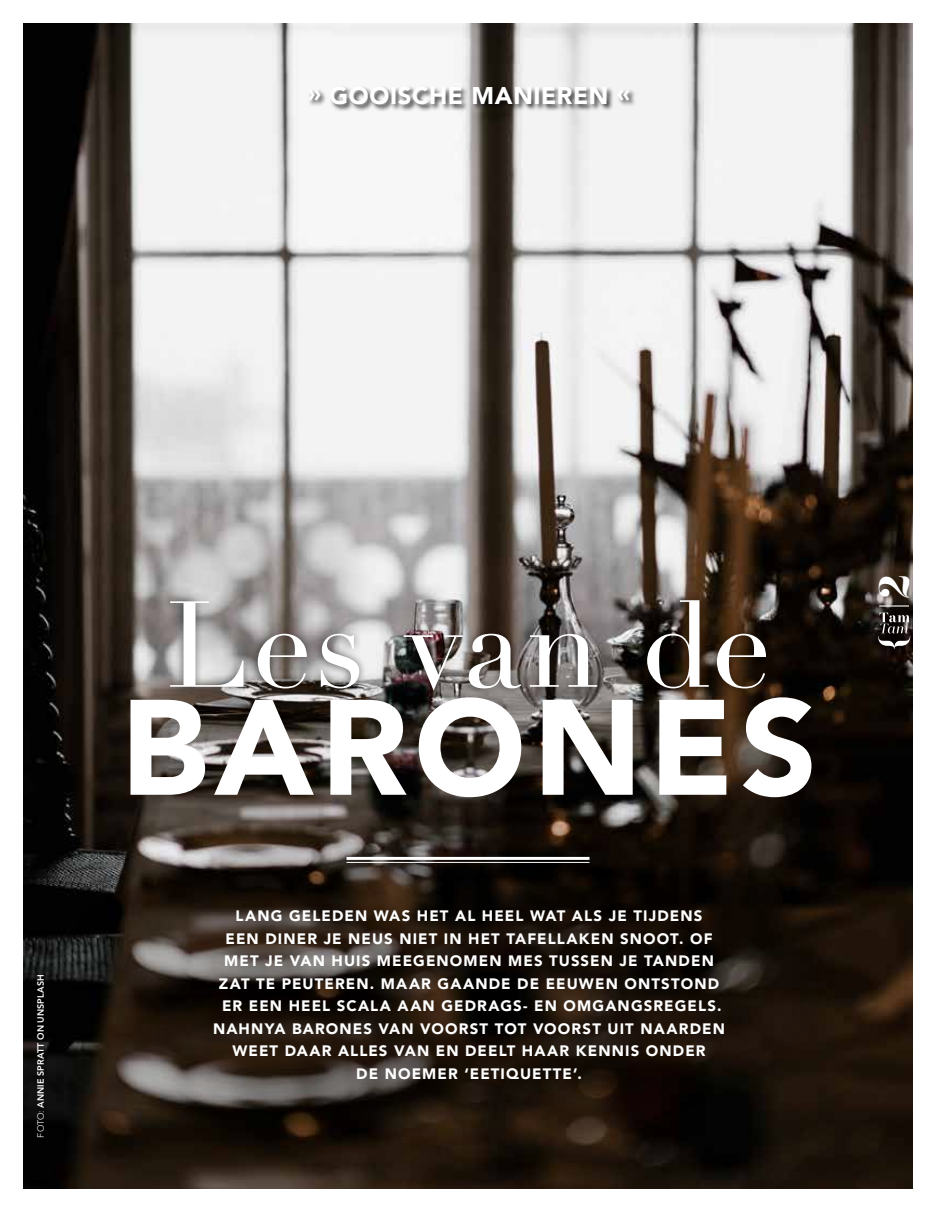
<style>
.page{position:relative;width:936px;height:1212px;background:#fff}
.page>*{position:absolute;margin:0;border:0;box-sizing:border-box;transform-origin:0 0}
.t1{font:900 134.1px "Avenir LT";letter-spacing:.05em;color:#fff}
.t2{font:120px "Didot";letter-spacing:.015em;color:#fff}
.t3{font:700 42.75px "Trivia Serif";color:#fff}
.t4{font:900 24px "Avenir LT";letter-spacing:.025em;color:#fff}
.t5{font:900 15px/22.5px "Avenir LT";letter-spacing:.075em;color:#fff;text-align:center}
.t6{font:800 9px "Avenir LT";letter-spacing:.015em;color:#fff}
.s1{font-weight:300}
</style>
<div class="page">
<img style="left:23px;top:23px;width:889px;height:1165px">
<svg style="left:100px;top:795px;width:735px;height:349px;background:#251c16"></svg>
<svg style="left:192px;top:851px;width:551px;height:262px;background:#160e08"></svg>
<svg style="left:66px;top:860px;width:386px;height:183px;background:#322a23"></svg>
<svg style="left:85px;top:985px;width:391px;height:155px;background:#2c231c"></svg>
<svg style="left:878px;top:605px;width:32px;height:44px"></svg>
<hr style="left:346px;top:857px;width:243px;height:3px;background:#fff">
<hr style="left:346px;top:862px;width:243px;height:1px;background:#fff">
<div style="left:161px;top:591px;width:613px;height:107px;background:#000;opacity:.6"></div>
<div style="left:307px;top:86px;width:329px;height:26px;background:#000;opacity:.75"></div>
<h3 class="t4" style="left:308px;top:81px;width:323px">» GOOISCHE MANIEREN «</h3>
<p class="t6" style="left:35px;top:1137px;width:165px;rotate:-90deg"><span class="s1">FOTO:</span> ANNIE SPRATT ON UNSPLASH</p>
<h2 class="t2" style="left:166px;top:573px;width:606px">Les van de</h2>
<h1 class="t1" style="left:121px;top:667px;width:698px">BARONES</h1>
<p class="t5" style="left:213px;top:904px;width:513px">LANG GELEDEN WAS HET AL HEEL WAT ALS JE TIJDENS<br>EEN DINER JE NEUS NIET IN HET TAFELLAKEN SNOOT. OF MET JE VAN HUIS MEEGENOMEN MES TUSSEN JE TANDEN ZAT TE PEUTEREN. MAAR GAANDE DE EEUWEN ONTSTOND ER EEN HEEL SCALA AAN GEDRAGS- EN OMGANGSREGELS.<br>NAHNYA BARONES VAN VOORST TOT VOORST UIT NAARDEN WEET DAAR ALLES VAN EN DEELT HAAR KENNIS ONDER<br>DE NOEMER ‘EETIQUETTE’.</p>
<h3 class="t3" style="left:870px;top:600px;width:27px;rotate:-90deg">2</h3>
</div>
